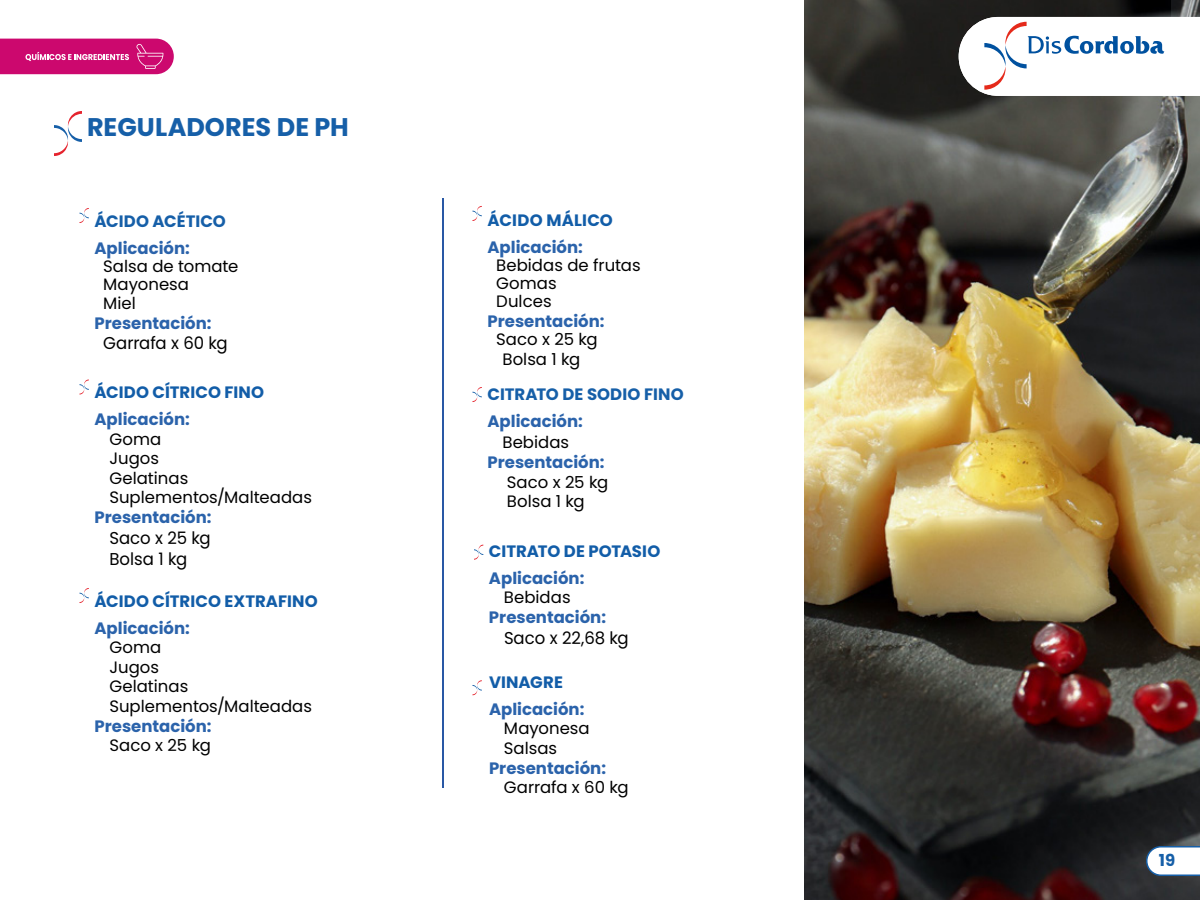
<style>
.page{position:relative;width:1200px;height:900px;background:#fff}
.page>*{position:absolute;margin:0;border:0;box-sizing:border-box;transform-origin:0 0}
.t1{font:700 25.5px "Poppins";color:#165fa8}
.t2{font:17.1px/21px "Poppins";letter-spacing:-.005em;color:#000;scale:.96 1}
.t3{font:16.5px/19.5px "Poppins";color:#000}
.t4{font:700 16.5px "Poppins";color:#2b63ab}
.t5{font:700 16.5px "Poppins";letter-spacing:.005em;color:#125da8}
.t6{font:700 16.5px "Poppins";color:#165fa8}
</style>
<div class="page">
<img style="left:804px;top:0;width:396px;height:900px">
<svg style="left:1171px;top:0;width:29px;height:16px"></svg>
<svg style="left:80px;top:208px;width:9px;height:15px"></svg>
<svg style="left:80px;top:379px;width:9px;height:16px"></svg>
<svg style="left:80px;top:588px;width:9px;height:15px"></svg>
<svg style="left:474px;top:545px;width:9px;height:15px"></svg>
<hr style="left:442px;top:198px;width:2px;height:590px;background:#2958a5">
<svg style="left:473px;top:206px;width:9px;height:15px"></svg>
<svg style="left:473px;top:387px;width:9px;height:15px"></svg>
<svg style="left:473px;top:680px;width:9px;height:15px"></svg>
<svg style="left:54px;top:111px;width:28px;height:45px"></svg>
<svg style="left:959px;top:17px;width:241px;height:79px"></svg>
<svg style="left:1146px;top:846px;width:54px;height:30px"></svg>
<svg style="left:0;top:39px;width:174px;height:35px;background:#d01f7b"></svg>
<h1 class="t1" style="left:87px;top:112px;width:263px">REGULADORES DE PH</h1>
<p class="t6" style="left:94px;top:211px;width:133px">ÁCIDO ACÉTICO</p>
<p class="t4" style="left:94px;top:238px;width:97px">Aplicación:</p>
<p class="t3" style="left:103px;top:257px;width:137px;line-height:18px">Salsa de tomate<br>Mayonesa</p>
<p class="t3" style="left:103px;top:294px;width:34px">Miel</p>
<p class="t4" style="left:94px;top:314px;width:119px">Presentación:</p>
<p class="t2" style="left:103px;top:332px;width:131px">Garrafa x 60 kg</p>
<p class="t5" style="left:94px;top:383px;width:171px">ÁCIDO CÍTRICO FINO</p>
<p class="t4" style="left:94px;top:410px;width:97px">Aplicación:</p>
<p class="t3" style="left:109px;top:429px;width:204px">Goma<br>Jugos<br>Gelatinas<br>Suplementos/Malteadas</p>
<p class="t4" style="left:94px;top:508px;width:119px">Presentación:</p>
<p class="t2" style="left:110px;top:528px;width:107px">Saco x 25 kg<br>Bolsa 1 kg</p>
<p class="t5" style="left:94px;top:591px;width:225px">ÁCIDO CÍTRICO EXTRAFINO</p>
<p class="t4" style="left:94px;top:618px;width:97px">Aplicación:</p>
<p class="t3" style="left:109px;top:638px;width:204px">Goma<br>Jugos<br>Gelatinas<br>Suplementos/Malteadas</p>
<p class="t4" style="left:94px;top:716px;width:119px">Presentación:</p>
<p class="t3" style="left:109px;top:736px;width:103px">Saco x 25 kg</p>
<p class="t5" style="left:488px;top:211px;width:127px">ÁCIDO MÁLICO</p>
<p class="t4" style="left:488px;top:238px;width:97px">Aplicación:</p>
<p class="t3" style="left:496px;top:257px;width:146px;line-height:18px">Bebidas de frutas<br>Gomas<br>Dulces</p>
<p class="t4" style="left:488px;top:312px;width:119px">Presentación:</p>
<p class="t3" style="left:502px;top:330px;width:97px;text-indent:-6px">Saco x 25 kg<br>Bolsa 1 kg</p>
<p class="t6" style="left:488px;top:385px;width:198px">CITRATO DE SODIO FINO</p>
<p class="t4" style="left:488px;top:412px;width:97px">Aplicación:</p>
<p class="t3" style="left:502px;top:433px;width:68px">Bebidas</p>
<p class="t4" style="left:488px;top:453px;width:119px">Presentación:</p>
<p class="t3" style="left:507px;top:472px;width:103px">Saco x 25 kg<br>Bolsa 1 kg</p>
<p class="t5" style="left:489px;top:541px;width:173px">CITRATO DE POTASIO</p>
<p class="t4" style="left:489px;top:568px;width:97px">Aplicación:</p>
<p class="t3" style="left:504px;top:588px;width:68px">Bebidas</p>
<p class="t4" style="left:489px;top:607px;width:119px">Presentación:</p>
<p class="t2" style="left:504px;top:627px;width:131px">Saco x 22,68 kg</p>
<p class="t5" style="left:489px;top:672px;width:75px">VINAGRE</p>
<p class="t4" style="left:489px;top:699px;width:97px">Aplicación:</p>
<p class="t3" style="left:504px;top:719px;width:87px">Mayonesa<br>Salsas</p>
<p class="t4" style="left:489px;top:758px;width:119px">Presentación:</p>
<p class="t3" style="left:504px;top:778px;width:126px">Garrafa x 60 kg</p>
<p class="t6" style="left:1159px;top:851px;width:18px">19</p>
</div>
